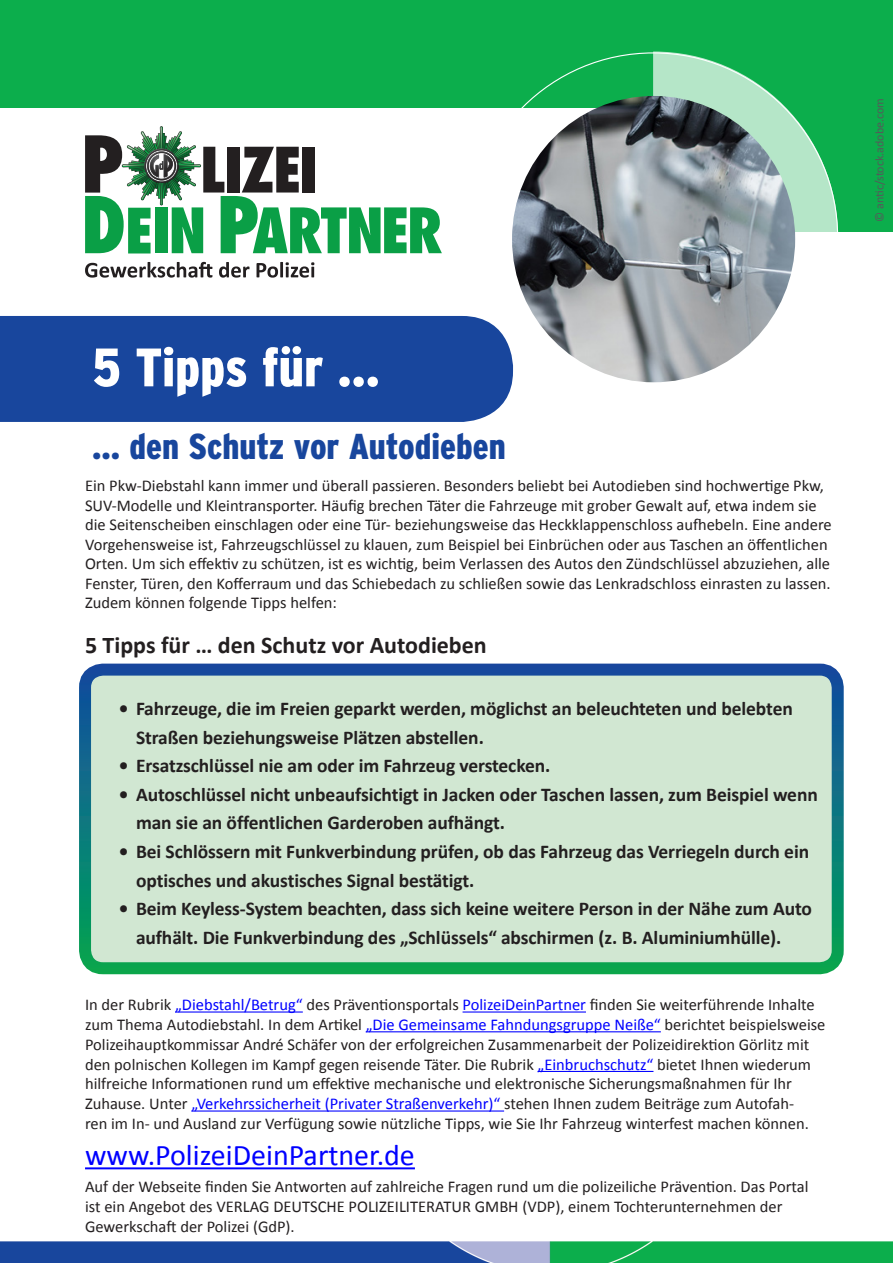
<style>
.page{position:relative;width:893px;height:1263px;background:#fff}
.page>*{position:absolute;margin:0;border:0;box-sizing:border-box;transform-origin:0 0}
.t1{font:900 condensed 54px "Interstate";color:#fff}
.t2{font:900 condensed 36px "Interstate";color:#18469d}
.t3{font:30px "Calibri";color:#00f}
.t4{font:700 24px "Calibri";color:#231f20}
.t5{font:700 19.5px/28.5px "Calibri";letter-spacing:-.005em;color:#231f20}
.t6{font:16.5px/19.8px "Calibri";color:#231f20}
.t7{font:12px "Calibri";color:#57585a}
.s1{color:#00f}
</style>
<div class="page">
<div style="left:85px;top:670px;width:753px;height:298px;background:#d1e7d2;border-radius:18px"></div>
<div style="left:79px;top:664px;width:765px;height:310px;border:12px solid #fff;border-radius:18px"></div>
<img style="left:0;top:1242px;width:893px;height:21px">
<div style="left:0;top:0;width:893px;height:232px;background:#0cae4c"></div>
<div style="left:0;top:108px;width:654px;height:237px;background:#fff"></div>
<svg style="left:652px;top:51px;width:186px;height:332px"></svg>
<svg style="left:85px;top:126px;width:357px;height:127px"></svg>
<svg style="left:85px;top:262px;width:127px;height:16px"></svg>
<svg style="left:219px;top:262px;width:30px;height:16px"></svg>
<svg style="left:257px;top:262px;width:57px;height:16px"></svg>
<img style="left:512px;top:96px;width:283px;height:286px">
<div style="left:0;top:316px;width:513px;height:106px;background:#18469d"></div>
<hr style="left:175px;top:1011px;width:128px;height:1px;background:#00f">
<hr style="left:463px;top:1011px;width:123px;height:1px;background:#00f">
<hr style="left:366px;top:1031px;width:295px;height:1px;background:#00f">
<hr style="left:538px;top:1071px;width:115px;height:1px;background:#00f">
<hr style="left:191px;top:1110px;width:313px;height:1px;background:#00f">
<hr style="left:85px;top:1167px;width:330px;height:2px;background:#00f">
<p class="t7" style="left:872px;top:222px;width:125px;rotate:-90deg">© antic/stock.adobe.com</p>
<h1 class="t1" style="left:92px;top:337px;width:289px">5 Tipps für ...</h1>
<h2 class="t2" style="left:92px;top:426px;width:415px">... den Schutz vor Autodieben</h2>
<p class="t6" style="left:85px;top:475px;width:748px">Ein Pkw-Diebstahl kann immer und überall passieren. Besonders beliebt bei Autodieben sind hochwertige Pkw, SUV-Modelle und Kleintransporter. Häufig brechen Täter die Fahrzeuge mit grober Gewalt auf, etwa indem sie die Seitenscheiben einschlagen oder eine Tür- beziehungsweise das Heckklappenschloss aufhebeln. Eine andere Vorgehensweise ist, Fahrzeugschlüssel zu klauen, zum Beispiel bei Einbrüchen oder aus Taschen an öffentlichen Orten. Um sich effektiv zu schützen, ist es wichtig, beim Verlassen des Autos den Zündschlüssel abzuziehen, alle Fenster, Türen, den Kofferraum und das Schiebedach zu schließen sowie das Lenkradschloss einrasten zu lassen.<br>Zudem können folgende Tipps helfen:</p>
<h3 class="t4" style="left:85px;top:630px;width:403px">5 Tipps für … den Schutz vor Autodieben</h3>
<p class="t5" style="left:136px;top:694px;width:658px;text-indent:-17px">• Fahrzeuge, die im Freien geparkt werden, möglichst an beleuchteten und belebten<br>Straßen beziehungsweise Plätzen abstellen.</p>
<p class="t5" style="left:119px;top:751px;width:433px">• Ersatzschlüssel nie am oder im Fahrzeug verstecken.</p>
<p class="t5" style="left:136px;top:779px;width:683px;text-indent:-17px">• Autoschlüssel nicht unbeaufsichtigt in Jacken oder Taschen lassen, zum Beispiel wenn man sie an öffentlichen Garderoben aufhängt.</p>
<p class="t5" style="left:136px;top:836px;width:675px;text-indent:-17px">• Bei Schlössern mit Funkverbindung prüfen, ob das Fahrzeug das Verriegeln durch ein optisches und akustisches Signal bestätigt.</p>
<p class="t5" style="left:136px;top:893px;width:678px;text-indent:-17px">• Beim Keyless-System beachten, dass sich keine weitere Person in der Nähe zum Auto aufhält. Die Funkverbindung des „Schlüssels“ abschirmen (z. B. Aluminiumhülle).</p>
<p class="t6" style="left:85px;top:994px;width:742px">In der Rubrik <span class="s1">„Diebstahl/Betrug“</span> des Präventionsportals <span class="s1">PolizeiDeinPartner</span> finden Sie weiterführende Inhalte zum Thema Autodiebstahl. In dem Artikel <span class="s1">„Die Gemeinsame Fahndungsgruppe Neiße“</span> berichtet beispielsweise Polizeihauptkommissar André Schäfer von der erfolgreichen Zusammenarbeit der Polizeidirektion Görlitz mit den polnischen Kollegen im Kampf gegen reisende Täter. Die Rubrik <span class="s1">„Einbruchschutz“</span> bietet Ihnen wiederum hilfreiche Informationen rund um effektive mechanische und elektronische Sicherungsmaßnahmen für Ihr Zuhause. Unter <span class="s1">„Verkehrssicherheit (Privater Straßenverkehr)“</span> stehen Ihnen zudem Beiträge zum Autofah-<br>ren im In- und Ausland zur Verfügung sowie nützliche Tipps, wie Sie Ihr Fahrzeug winterfest machen können.</p>
<h3 class="t3" style="left:85px;top:1136px;width:331px">www.PolizeiDeinPartner.de</h3>
<p class="t6" style="left:85px;top:1176px;width:725px">Auf der Webseite finden Sie Antworten auf zahlreiche Fragen rund um die polizeiliche Prävention. Das Portal ist ein Angebot des VERLAG DEUTSCHE POLIZEILITERATUR GMBH (VDP), einem Tochterunternehmen der<br>Gewerkschaft der Polizei (GdP).</p>
</div>
